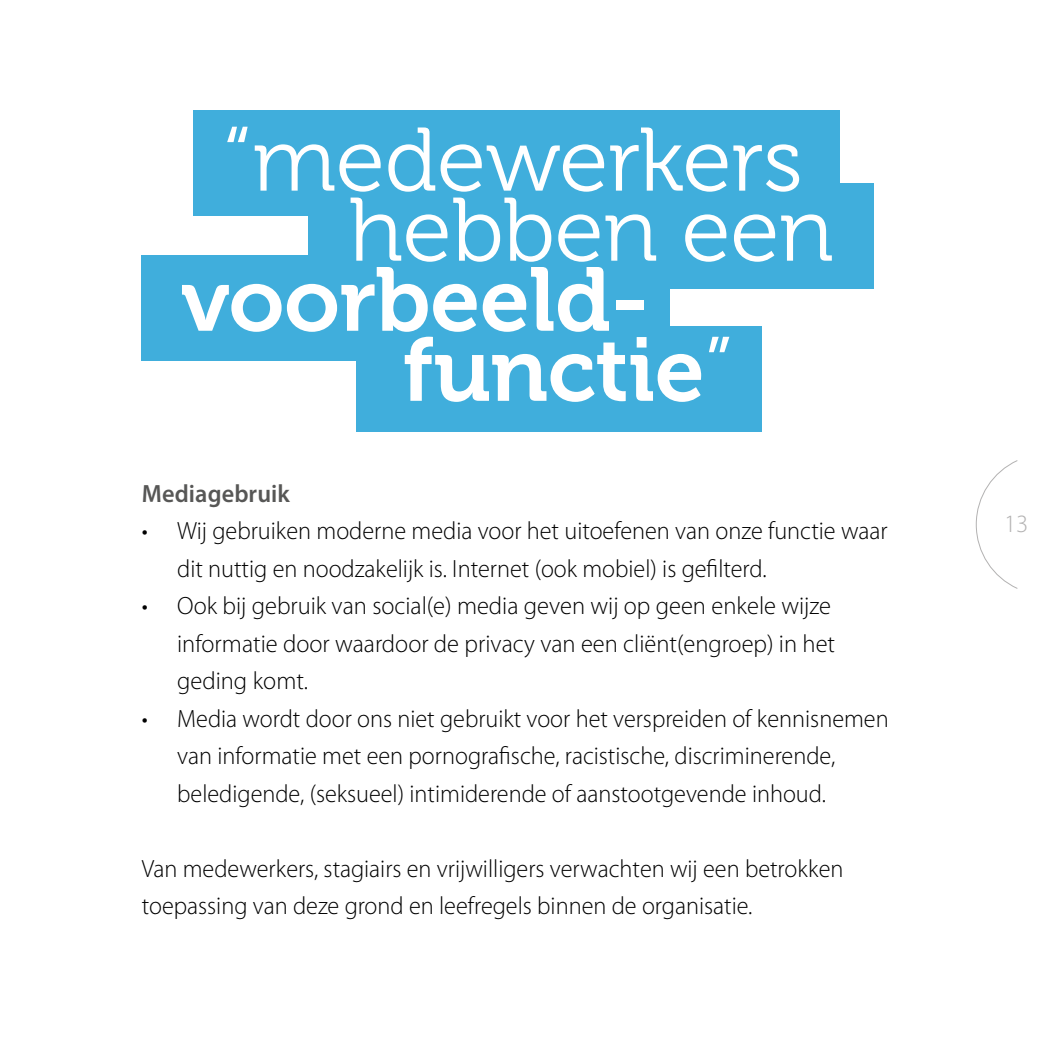
<style>
.page{position:relative;width:1049px;height:1049px;background:#fff}
.page>*{position:absolute;margin:0;border:0;box-sizing:border-box;transform-origin:0 0}
.t1{font:89.75px/70px "Museo 300";letter-spacing:-.005em;color:#fff}
.t2{font:89.75px/70px "Museo 700";letter-spacing:-.005em;color:#fff}
.t3{font:300 25px/37.5px "Myriad Pro";color:#000}
.t4{font:600 25px "Myriad Pro";letter-spacing:.005em;color:#575756}
.t5{font:300 25px "Myriad Pro";color:#b3b2b2}
.s1{font-family:"Museo 300"}
</style>
<div class="page">
<div style="left:193px;top:110px;width:647px;height:106px;background:#40aedc"></div>
<div style="left:308px;top:184px;width:565px;height:105px;background:#40aedc"></div>
<div style="left:142px;top:255px;width:528px;height:105px;background:#40aedc"></div>
<div style="left:356px;top:326px;width:406px;height:106px;background:#40aedc"></div>
<svg style="left:975px;top:460px;width:43px;height:129px"></svg>
<h1 class="t1" style="left:349px;top:127px;width:486px;text-indent:-126px">“medewerkers hebben een</h1>
<h1 class="t2" style="left:403px;top:266px;width:332px;text-indent:-222px">voorbeeld&shy;functie<span class="s1">”</span></h1>
<p class="t4" style="left:142px;top:477px;width:150px">Mediagebruik</p>
<p class="t3" style="left:177px;top:512px;width:712px;text-indent:-35px">• Wij gebruiken moderne media voor het uitoefenen van onze functie waar dit nuttig en noodzakelijk is. Internet (ook mobiel) is gefilterd.</p>
<p class="t3" style="left:177px;top:587px;width:659px;text-indent:-35px">• Ook bij gebruik van social(e) media geven wij op geen enkele wijze informatie door waardoor de privacy van een cliënt(engroep) in het geding komt.</p>
<p class="t3" style="left:177px;top:699px;width:713px;text-indent:-35px">• Media wordt door ons niet gebruikt voor het verspreiden of kennisnemen van informatie met een pornografische, racistische, discriminerende, beledigende, (seksueel) intimiderende of aanstootgevende inhoud.</p>
<p class="t3" style="left:142px;top:849px;width:703px">Van medewerkers, stagiairs en vrijwilligers verwachten wij een betrokken toepassing van deze grond en leefregels binnen de organisatie.</p>
<p class="t5" style="left:1004px;top:508px;width:26px">13</p>
</div>
